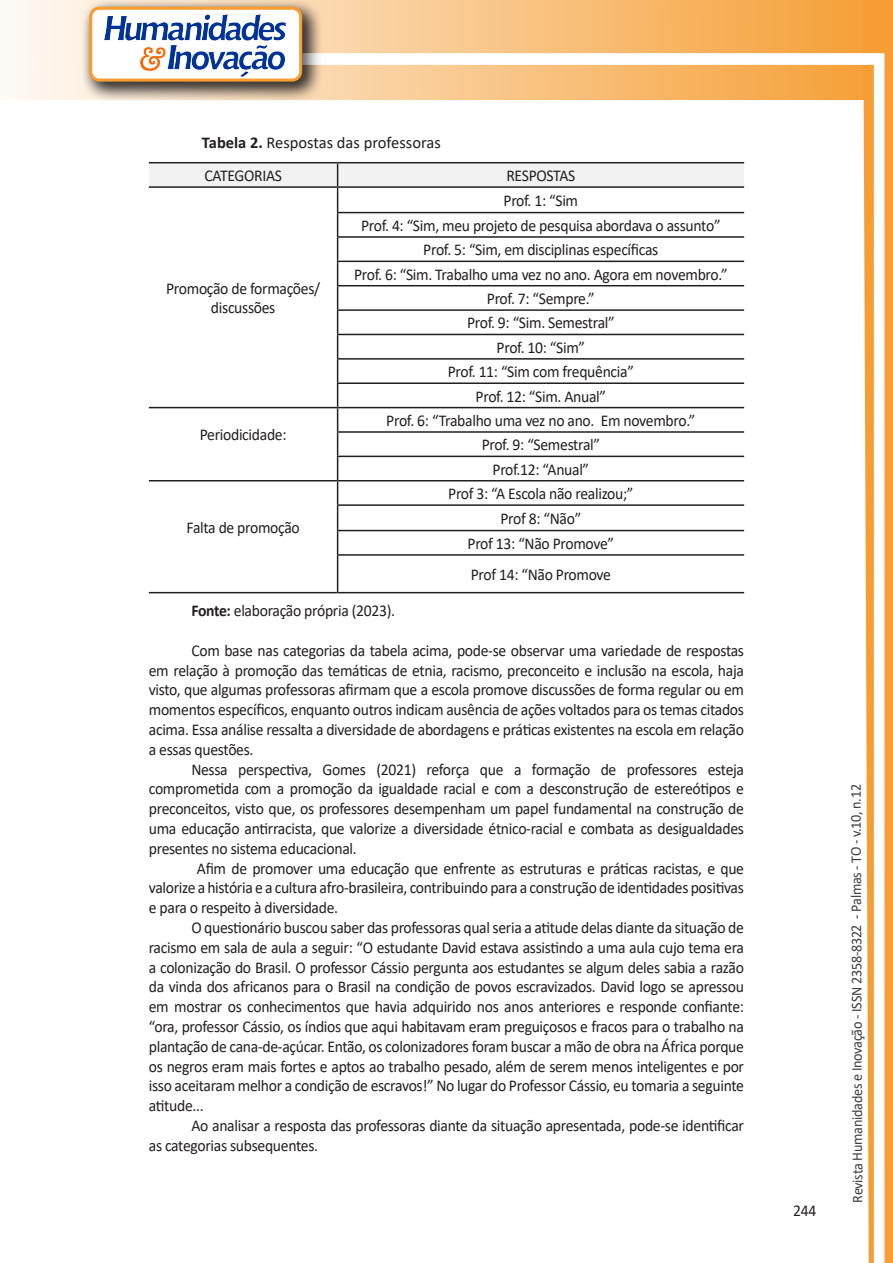
<style>
.page{position:relative;width:893px;height:1263px;background:#fff}
.page>*{position:absolute;margin:0;border:0;box-sizing:border-box;transform-origin:0 0}
.texto{font:16.5px/19.8px "Calibri";letter-spacing:-.02em;color:#231f20;text-align:justify;scale:.95 1}
.Normal__Web{font:16.5px "Calibri";color:#231f20}
.t1{font:15px "Calibri";letter-spacing:-.025em;color:#3e3e3f;scale:.95 1}
.s1{font-weight:700}
</style>
<div class="page">
<svg style="left:5px;top:0;width:858px;height:100px;background:#f9c484"></svg>
<div style="left:302px;top:53px;width:582px;height:12px;background:#fff;border:2px solid #fff"></div>
<svg style="left:863px;top:0;width:30px;height:1263px"></svg>
<div style="left:81px;top:0;width:241px;height:102px;background:#231f20;opacity:.75"></div>
<div style="left:91px;top:8px;width:210px;height:72px;background:#fff;border-radius:9px"></div>
<img style="left:104px;top:14px;width:181px;height:62px">
<div style="left:89px;top:7px;width:213px;height:75px;border:3px solid #f69e34;border-radius:9px"></div>
<hr style="left:149px;top:162px;width:189px;height:1px;background:#231f20">
<hr style="left:338px;top:162px;width:406px;height:1px;background:#231f20">
<svg style="left:149px;top:163px;width:595px;height:391px"></svg>
<hr style="left:337px;top:554px;width:407px;height:2px;background:#231f20">
<hr style="left:337px;top:556px;width:1px;height:36px;background:#231f20">
<hr style="left:149px;top:592px;width:189px;height:1px;background:#231f20">
<hr style="left:338px;top:592px;width:406px;height:1px;background:#231f20">
<p class="Normal__Web" style="left:202px;top:132px;width:240px"><span class="s1">Tabela 2.</span> Respostas das professoras</p>
<p class="texto" style="left:204px;top:165px;width:83px">CATEGORIAS</p>
<p class="texto" style="left:506px;top:165px;width:74px">RESPOSTAS</p>
<p class="texto" style="left:166px;top:278px;width:164px;text-align:center">Promoção de formações/ discussões</p>
<p class="texto" style="left:200px;top:425px;width:93px">Periodicidade:</p>
<p class="texto" style="left:187px;top:517px;width:121px">Falta de promoção</p>
<p class="texto" style="left:504px;top:190px;width:80px">Prof. 1: “Sim</p>
<p class="texto" style="left:361px;top:215px;width:380px">Prof. 4: “Sim, meu projeto de pesquisa abordava o assunto”</p>
<p class="texto" style="left:423px;top:240px;width:249px">Prof. 5: “Sim, em disciplinas específicas</p>
<p class="texto" style="left:354px;top:264px;width:395px">Prof. 6: “Sim. Trabalho uma vez no ano. Agora em novembro.”</p>
<p class="texto" style="left:487px;top:288px;width:115px">Prof. 7: “Sempre.”</p>
<p class="texto" style="left:467px;top:313px;width:157px">Prof. 9: “Sim. Semestral”</p>
<p class="texto" style="left:497px;top:337px;width:95px">Prof. 10: “Sim”</p>
<p class="texto" style="left:448px;top:361px;width:198px">Prof. 11: “Sim com frequência”</p>
<p class="texto" style="left:476px;top:386px;width:139px">Prof. 12: “Sim. Anual”</p>
<p class="texto" style="left:386px;top:410px;width:327px">Prof. 6: “Trabalho uma vez no ano. Em novembro.”</p>
<p class="texto" style="left:482px;top:435px;width:126px">Prof. 9: “Semestral”</p>
<p class="texto" style="left:493px;top:459px;width:103px">Prof.12: “Anual”</p>
<p class="texto" style="left:448px;top:483px;width:197px">Prof 3: “A Escola não realizou;”</p>
<p class="texto" style="left:500px;top:508px;width:87px">Prof 8: “Não”</p>
<p class="texto" style="left:468px;top:533px;width:156px">Prof 13: “Não Promove”</p>
<p class="texto" style="left:471px;top:564px;width:149px">Prof 14: “Não Promove</p>
<p class="texto" style="left:191px;top:600px;width:216px"><span class="s1">Fonte:</span> elaboração própria (2023).</p>
<p class="texto" style="left:149px;top:640px;width:628px;text-indent:43px">Com base nas categorias da tabela acima, pode-se observar uma variedade de respostas em relação à promoção das temáticas de etnia, racismo, preconceito e inclusão na escola, haja visto, que algumas professoras afirmam que a escola promove discussões de forma regular ou em momentos específicos, enquanto outros indicam ausência de ações voltados para os temas citados acima. Essa análise ressalta a diversidade de abordagens e práticas existentes na escola em relação a essas questões.</p>
<p class="texto" style="left:149px;top:759px;width:628px;text-indent:43px">Nessa perspectiva, Gomes (2021) reforça que a formação de professores esteja comprometida com a promoção da igualdade racial e com a desconstrução de estereótipos e preconceitos, visto que, os professores desempenham um papel fundamental na construção de uma educação antirracista, que valorize a diversidade étnico-racial e combata as desigualdades presentes no sistema educacional.</p>
<p class="texto" style="left:149px;top:858px;width:628px;text-indent:48px">Afim de promover uma educação que enfrente as estruturas e práticas racistas, e que valorize a história e a cultura afro-brasileira, contribuindo para a construção de identidades positivas e para o respeito à diversidade.</p>
<p class="texto" style="left:149px;top:917px;width:628px;text-indent:43px">O questionário buscou saber das professoras qual seria a atitude delas diante da situação de racismo em sala de aula a seguir: “O estudante David estava assistindo a uma aula cujo tema era a colonização do Brasil. O professor Cássio pergunta aos estudantes se algum deles sabia a razão da vinda dos africanos para o Brasil na condição de povos escravizados. David logo se apressou em mostrar os conhecimentos que havia adquirido nos anos anteriores e responde confiante: “ora, professor Cássio, os índios que aqui habitavam eram preguiçosos e fracos para o trabalho na plantação de cana-de-açúcar. Então, os colonizadores foram buscar a mão de obra na África porque os negros eram mais fortes e aptos ao trabalho pesado, além de serem menos inteligentes e por isso aceitaram melhor a condição de escravos!” No lugar do Professor Cássio, eu tomaria a seguinte atitude...</p>
<p class="texto" style="left:149px;top:1115px;width:628px;text-indent:43px">Ao analisar a resposta das professoras diante da situação apresentada, pode-se identificar as categorias subsequentes.</p>
<p class="texto" style="left:793px;top:1200px;width:26px">244</p>
<p class="t1" style="left:846px;top:1203px;width:442px;rotate:-90deg">Revista Humanidades e Inovação - ISSN 2358-8322 - Palmas - TO - v.10, n.12</p>
</div>
